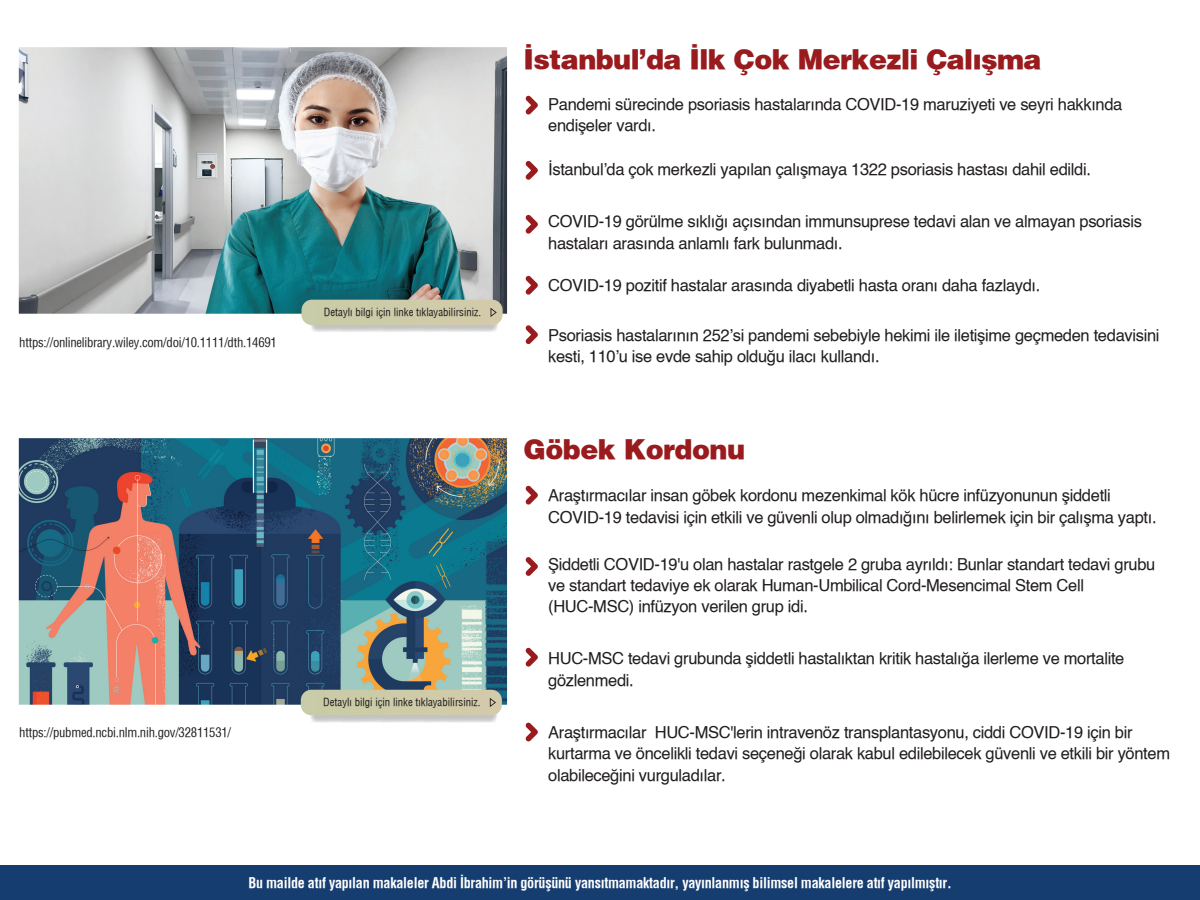
<style>
.page{position:relative;width:1200px;height:900px;background:#fff}
.page>*{position:absolute;margin:0;border:0;box-sizing:border-box;transform-origin:0 0}
.t1{font:27px "Helvetica X Black";letter-spacing:-.02em;color:#991b1e}
.t2{font:16.5px/21.5px "Helvetica X Book";letter-spacing:-.02em;color:#211d1e}
.t3{font:14.25px "Helvetica Condensed X Bold";letter-spacing:-.02em;color:#fff}
.t4{font:12.75px "Helvetica T Condenced";letter-spacing:-.02em;color:#211d1e}
.t5{font:10.8px "Helvetica Condensed X Book";color:#211d1e}
</style>
<div class="page">
<div style="left:0;top:866px;width:1200px;height:34px;background:#163d70"></div>
<img style="left:19px;top:47px;width:488px;height:267px">
<img style="left:311px;top:325px;width:187px;height:7px">
<div style="left:302px;top:300px;width:201px;height:25px;background:#cecba9"></div>
<svg style="left:525px;top:486px;width:13px;height:19px"></svg>
<svg style="left:525px;top:557px;width:13px;height:19px"></svg>
<svg style="left:525px;top:648px;width:13px;height:19px"></svg>
<svg style="left:525px;top:723px;width:13px;height:19px"></svg>
<svg style="left:525px;top:96px;width:13px;height:19px"></svg>
<svg style="left:525px;top:161px;width:13px;height:19px"></svg>
<svg style="left:525px;top:215px;width:13px;height:19px"></svg>
<svg style="left:525px;top:276px;width:13px;height:19px"></svg>
<svg style="left:525px;top:325px;width:13px;height:19px"></svg>
<img style="left:19px;top:438px;width:488px;height:267px">
<img style="left:310px;top:715px;width:187px;height:8px">
<div style="left:301px;top:690px;width:201px;height:25px;background:#cecba9"></div>
<p class="t4" style="left:19px;top:335px;width:259px">https://onlinelibrary.wiley.com/doi/10.1111/dth.14691</p>
<p class="t4" style="left:19px;top:725px;width:213px">https://pubmed.ncbi.nlm.nih.gov/32811531/</p>
<p class="t5" style="left:324px;top:305px;width:159px">Detaylı bilgi için linke tıklayabilirsiniz.</p>
<p class="t5" style="left:323px;top:696px;width:159px">Detaylı bilgi için linke tıklayabilirsiniz.</p>
<h1 class="t1" style="left:524px;top:42px;width:520px">İstanbul’da İlk Çok Merkezli Çalışma</h1>
<p class="t2" style="left:548px;top:94px;width:576px">Pandemi sürecinde psoriasis hastalarında COVID-19 maruziyeti ve seyri hakkında endişeler vardı.</p>
<p class="t2" style="left:548px;top:159px;width:544px">İstanbul’da çok merkezli yapılan çalışmaya 1322 psoriasis hastası dahil edildi.</p>
<p class="t2" style="left:548px;top:212px;width:595px">COVID-19 görülme sıklığı açısından immunsuprese tedavi alan ve almayan psoriasis hastaları arasında anlamlı fark bulunmadı.</p>
<p class="t2" style="left:548px;top:276px;width:494px">COVID-19 pozitif hastalar arasında diyabetli hasta oranı daha fazlaydı.</p>
<p class="t2" style="left:548px;top:325px;width:613px">Psoriasis hastalarının 252’si pandemi sebebiyle hekimi ile iletişime geçmeden tedavisini kesti, 110’u ise evde sahip olduğu ilacı kullandı.</p>
<h1 class="t1" style="left:524px;top:432px;width:223px">Göbek Kordonu</h1>
<p class="t2" style="left:548px;top:486px;width:610px">Araştırmacılar insan göbek kordonu mezenkimal kök hücre infüzyonunun şiddetli<br>COVID-19 tedavisi için etkili ve güvenli olup olmadığını belirlemek için bir çalışma yaptı.</p>
<p class="t2" style="left:548px;top:554px;width:609px">Şiddetli COVID-19'u olan hastalar rastgele 2 gruba ayrıldı: Bunlar standart tedavi grubu ve standart tedaviye ek olarak Human-Umbilical Cord-Mesencimal Stem Cell (HUC-MSC) infüzyon verilen grup idi.</p>
<p class="t2" style="left:548px;top:649px;width:578px">HUC-MSC tedavi grubunda şiddetli hastalıktan kritik hastalığa ilerleme ve mortalite gözlenmedi.</p>
<p class="t2" style="left:548px;top:722px;width:623px">Araştırmacılar HUC-MSC'lerin intravenöz transplantasyonu, ciddi COVID-19 için bir kurtarma ve öncelikli tedavi seçeneği olarak kabul edilebilecek güvenli ve etkili bir yöntem olabileceğini vurguladılar.</p>
<p class="t3" style="left:248px;top:874px;width:705px">Bu mailde atıf yapılan makaleler Abdi İbrahim’in görüşünü yansıtmamaktadır, yayınlanmış bilimsel makalelere atıf yapılmıştır.</p>
</div>
